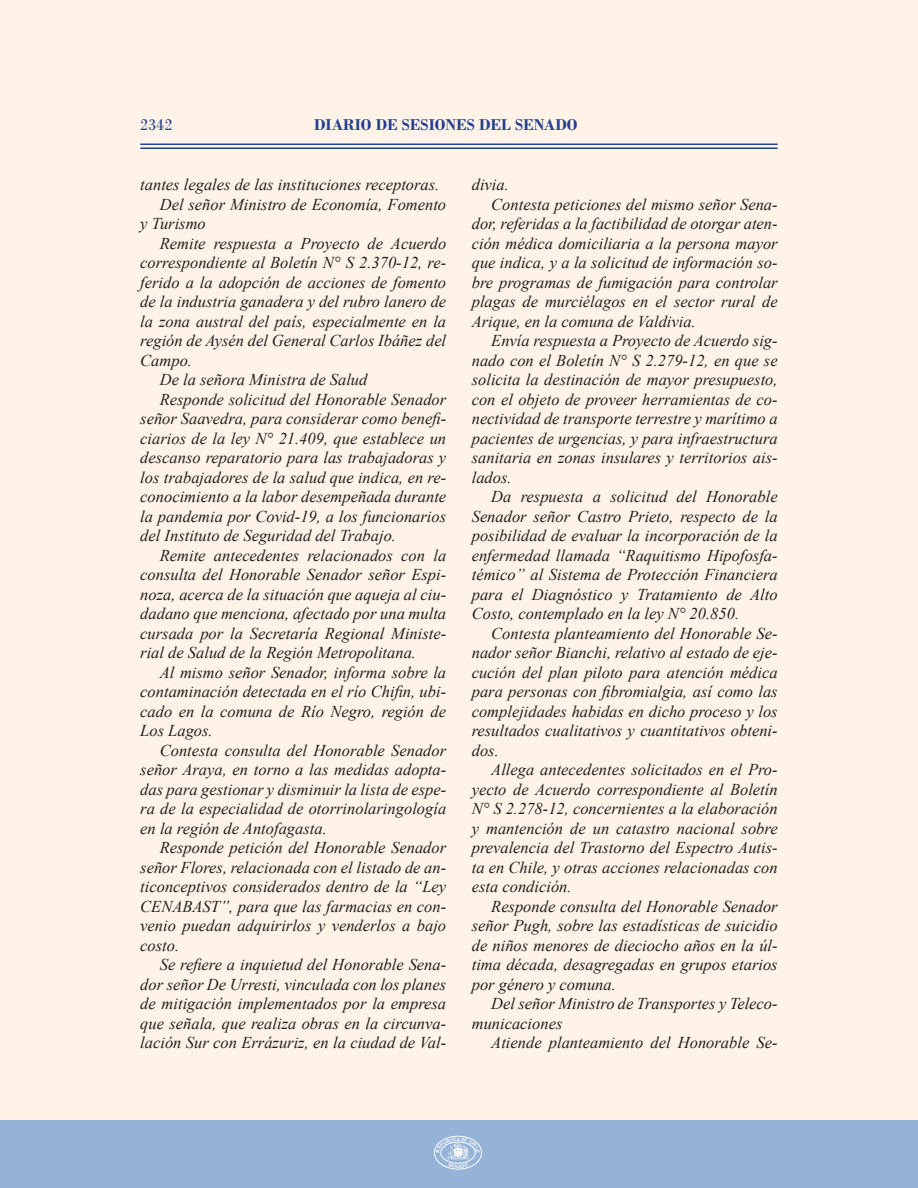
<style>
.page{position:relative;width:918px;height:1188px;background:#fff}
.page>*{position:absolute;margin:0;border:0;box-sizing:border-box;transform-origin:0 0}
.Párrafo_Texto_Sesión{font:italic 16.5px/19.5px "Times New Roman";color:#231f20;text-align:justify}
.t1{font:700 16.5px "Bodoni";color:#253f8e}
.t2{font:16.5px "Bodoni";color:#253f8e}
.t3{font:700 4.5px "Arial";color:#fff}
</style>
<div class="page">
<hr style="left:140px;top:148px;width:638px;height:1px;background:#253f8e">
<hr style="left:140px;top:144px;width:638px;height:1px;background:#253f8e">
<div style="left:0;top:1120px;width:918px;height:68px;background:#95b3d7"></div>
<div style="left:434px;top:1136px;width:48px;height:33px;border:1px solid #fff;border-radius:50%"></div>
<svg style="left:436px;top:1137px;width:44px;height:31px"></svg>
<p class="t2" style="left:140px;top:115px;width:34px">2342</p>
<p class="t1" style="left:314px;top:114px;width:265px">DIARIO DE SESIONES DEL SENADO</p>
<p class="Párrafo_Texto_Sesión" style="left:140px;top:174px;width:301px">tantes legales de las instituciones receptoras.</p>
<p class="Párrafo_Texto_Sesión" style="left:140px;top:194px;width:307px;text-indent:20px">Del señor Ministro de Economía, Fomento y Turismo</p>
<p class="Párrafo_Texto_Sesión" style="left:140px;top:233px;width:307px;text-indent:20px">Remite respuesta a Proyecto de Acuerdo correspondiente al Boletín N° S 2.370-12, re&shy;ferido a la adopción de acciones de fomento de la industria ganadera y del rubro lanero de la zona austral del país, especialmente en la región de Aysén del General Carlos Ibáñez del Campo.</p>
<p class="Párrafo_Texto_Sesión" style="left:160px;top:369px;width:209px">De la señora Ministra de Salud</p>
<p class="Párrafo_Texto_Sesión" style="left:140px;top:389px;width:307px;text-indent:20px">Responde solicitud del Honorable Senador señor Saavedra, para considerar como benefi&shy;ciarios de la ley N° 21.409, que establece un descanso reparatorio para las trabajadoras y los trabajadores de la salud que indica, en re&shy;conocimiento a la labor desempeñada durante la pandemia por Covid-19, a los funcionarios del Instituto de Seguridad del Trabajo.</p>
<p class="Párrafo_Texto_Sesión" style="left:140px;top:545px;width:307px;text-indent:20px">Remite antecedentes relacionados con la consulta del Honorable Senador señor Espi&shy;noza, acerca de la situación que aqueja al ciu&shy;dadano que menciona, afectado por una multa cursada por la Secretaría Regional Ministe&shy;rial de Salud de la Región Metropolitana.</p>
<p class="Párrafo_Texto_Sesión" style="left:140px;top:662px;width:307px;text-indent:20px">Al mismo señor Senador, informa sobre la contaminación detectada en el río Chifin, ubi&shy;cado en la comuna de Río Negro, región de Los Lagos.</p>
<p class="Párrafo_Texto_Sesión" style="left:140px;top:740px;width:307px;text-indent:20px">Contesta consulta del Honorable Senador señor Araya, en torno a las medidas adopta&shy;das para gestionar y disminuir la lista de espe&shy;ra de la especialidad de otorrinolaringología en la región de Antofagasta.</p>
<p class="Párrafo_Texto_Sesión" style="left:140px;top:837px;width:307px;text-indent:20px">Responde petición del Honorable Senador señor Flores, relacionada con el listado de an&shy;ticonceptivos considerados dentro de la “Ley CENABAST”, para que las farmacias en con&shy;venio puedan adquirirlos y venderlos a bajo costo.</p>
<p class="Párrafo_Texto_Sesión" style="left:140px;top:954px;width:307px;text-indent:20px">Se refiere a inquietud del Honorable Sena&shy;dor señor De Urresti, vinculada con los planes de mitigación implementados por la empresa que señala, que realiza obras en la circunva&shy;lación Sur con Errázuriz, en la ciudad de Val-</p>
<p class="Párrafo_Texto_Sesión" style="left:472px;top:174px;width:39px">divia.</p>
<p class="Párrafo_Texto_Sesión" style="left:472px;top:194px;width:307px;text-indent:20px">Contesta peticiones del mismo señor Sena&shy;dor, referidas a la factibilidad de otorgar aten&shy;ción médica domiciliaria a la persona mayor que indica, y a la solicitud de información so&shy;bre programas de fumigación para controlar plagas de murciélagos en el sector rural de Arique, en la comuna de Valdivia.</p>
<p class="Párrafo_Texto_Sesión" style="left:472px;top:330px;width:307px;text-indent:20px">Envía respuesta a Proyecto de Acuerdo sig&shy;nado con el Boletín N° S 2.279-12, en que se solicita la destinación de mayor presupuesto, con el objeto de proveer herramientas de co&shy;nectividad de transporte terrestre y marítimo a pacientes de urgencias, y para infraestructura sanitaria en zonas insulares y territorios ais&shy;lados.</p>
<p class="Párrafo_Texto_Sesión" style="left:472px;top:486px;width:307px;text-indent:20px">Da respuesta a solicitud del Honorable Senador señor Castro Prieto, respecto de la posibilidad de evaluar la incorporación de la enfermedad llamada “Raquitismo Hipofosfa&shy;témico” al Sistema de Protección Financiera para el Diagnóstico y Tratamiento de Alto Costo, contemplado en la ley N° 20.850.</p>
<p class="Párrafo_Texto_Sesión" style="left:472px;top:623px;width:307px;text-indent:20px">Contesta planteamiento del Honorable Se&shy;nador señor Bianchi, relativo al estado de eje&shy;cución del plan piloto para atención médica para personas con fibromialgia, así como las complejidades habidas en dicho proceso y los resultados cualitativos y cuantitativos obteni&shy;dos.</p>
<p class="Párrafo_Texto_Sesión" style="left:472px;top:759px;width:307px;text-indent:20px">Allega antecedentes solicitados en el Pro&shy;yecto de Acuerdo correspondiente al Boletín N° S 2.278-12, concernientes a la elaboración y mantención de un catastro nacional sobre prevalencia del Trastorno del Espectro Autis&shy;ta en Chile, y otras acciones relacionadas con esta condición.</p>
<p class="Párrafo_Texto_Sesión" style="left:472px;top:896px;width:307px;text-indent:20px">Responde consulta del Honorable Senador señor Pugh, sobre las estadísticas de suicidio de niños menores de dieciocho años en la úl&shy;tima década, desagregadas en grupos etarios por género y comuna.</p>
<p class="Párrafo_Texto_Sesión" style="left:472px;top:993px;width:307px;text-indent:20px">Del señor Ministro de Transportes y Teleco&shy;municaciones</p>
<p class="Párrafo_Texto_Sesión" style="left:491px;top:1032px;width:288px">Atiende planteamiento del Honorable Se-</p>
<p class="t3" style="left:457px;top:1136px;width:5px">A</p>
</div>
